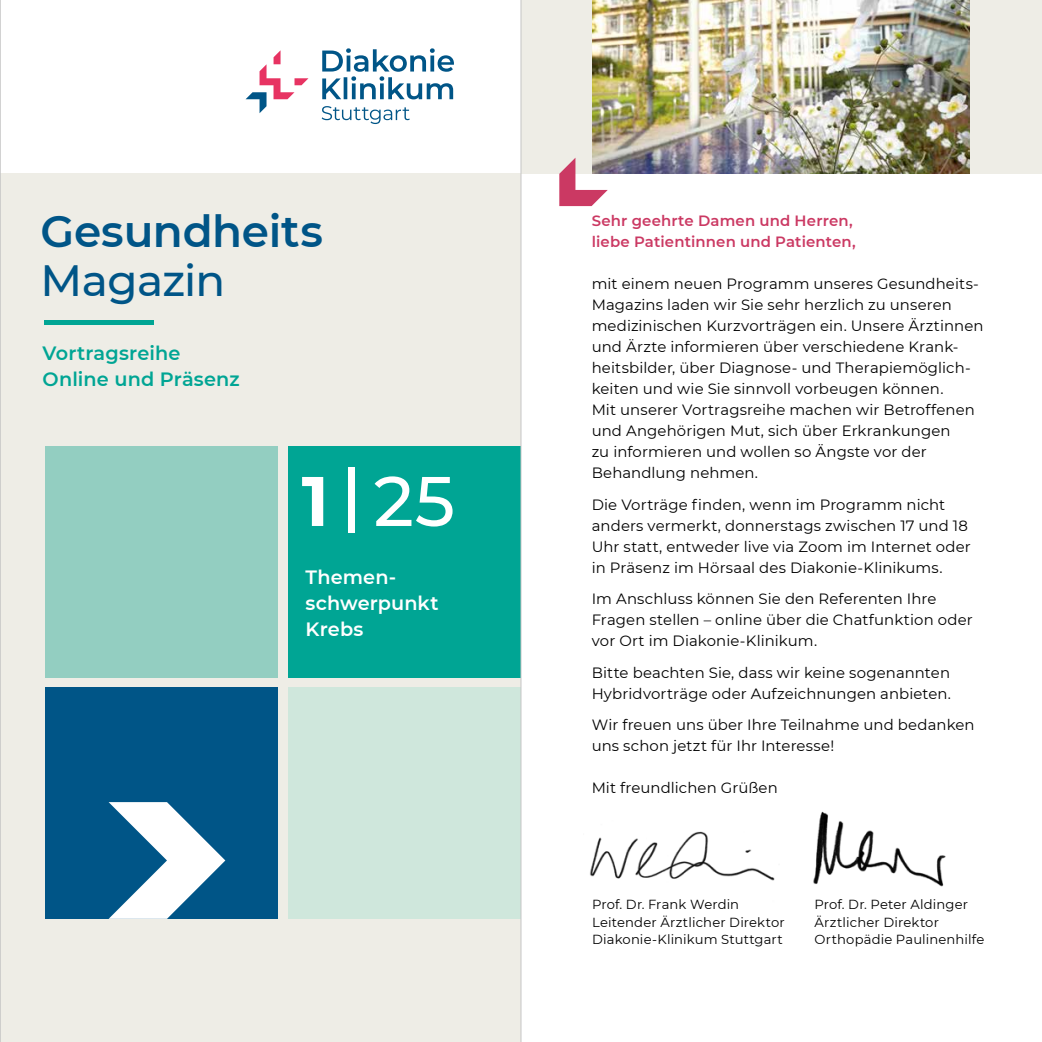
<style>
.page{position:relative;width:1042px;height:1042px;background:#fff}
.page>*{position:absolute;margin:0;border:0;box-sizing:border-box;transform-origin:0 0}
.t1{font:500 70px "Montserrat";color:#fff}
.t2{font:600 43.75px "Montserrat";letter-spacing:-.005em;color:#005587}
.t3{font:500 43.75px "Montserrat";letter-spacing:-.015em;color:#005587}
.t4{font:600 19.25px/26.2px "Montserrat";letter-spacing:.005em;color:#00a594}
.t5{font:600 19.25px/26.2px "Montserrat";letter-spacing:.005em;color:#fff}
.t6{font:14.88px/21px "Montserrat";letter-spacing:.01em;color:#000}
.t7{font:600 14.88px/21px "Montserrat";letter-spacing:.01em;color:#cb3963}
.t8{font:13.12px/17.5px "Montserrat";letter-spacing:.01em;color:#000}
.s1{font-weight:700}
</style>
<div class="page">
<div style="left:0;top:173px;width:521px;height:869px;background:#eeede6"></div>
<div style="left:45px;top:446px;width:232px;height:231px;background:#93cec1"></div>
<div style="left:45px;top:688px;width:232px;height:231px;background:#005587"></div>
<div style="left:288px;top:446px;width:233px;height:231px;background:#00a594"></div>
<div style="left:288px;top:688px;width:233px;height:231px;background:#cfe7dc"></div>
<div style="left:44px;top:320px;width:109px;height:5px;background:#00a594"></div>
<svg style="left:245px;top:50px;width:63px;height:63px"></svg>
<svg style="left:322px;top:48px;width:132px;height:51px"></svg>
<svg style="left:322px;top:106px;width:88px;height:18px"></svg>
<svg style="left:109px;top:802px;width:116px;height:117px"></svg>
<hr style="left:0;top:0;width:1px;height:1042px;background:#c5c5c5">
<img style="left:590px;top:831px;width:185px;height:50px">
<img style="left:813px;top:811px;width:133px;height:76px">
<div style="left:521px;top:0;width:521px;height:173px;background:#eeede6"></div>
<img style="left:593px;top:0;width:377px;height:173px">
<svg style="left:559px;top:158px;width:49px;height:48px"></svg>
<hr style="left:521px;top:0;width:1px;height:1042px;background:#c5c5c5">
<h2 class="t2" style="left:40px;top:200px;width:284px">Gesundheits</h2>
<h2 class="t3" style="left:40px;top:250px;width:186px">Magazin</h2>
<p class="t4" style="left:43px;top:339px;width:198px">Vortragsreihe<br>Online und Präsenz</p>
<h1 class="t1" style="left:302px;top:452px;width:155px"><span class="s1">1</span>| 25</h1>
<p class="t5" style="left:305px;top:563px;width:135px">Themen&shy;schwerpunkt<br>Krebs</p>
<p class="t7" style="left:592px;top:209px;width:266px">Sehr geehrte Damen und Herren, liebe Patientinnen und Patienten,</p>
<p class="t6" style="left:592px;top:273px;width:393px">mit einem neuen Programm unseres Gesundheits-Magazins laden wir Sie sehr herzlich zu unseren medizinischen Kurzvorträgen ein. Unsere Ärztinnen und Ärzte informieren über verschiedene Krank&shy;heitsbilder, über Diagnose- und Therapiemöglich&shy;keiten und wie Sie sinnvoll vorbeugen können.<br>Mit unserer Vortragsreihe machen wir Betroffenen und Angehörigen Mut, sich über Erkrankungen<br>zu informieren und wollen so Ängste vor der Behandlung nehmen.</p>
<p class="t6" style="left:592px;top:493px;width:381px">Die Vorträge finden, wenn im Programm nicht anders vermerkt, donnerstags zwischen 17 und 18<br>Uhr statt, entweder live via Zoom im Internet oder in Präsenz im Hörsaal des Diakonie-Klinikums.</p>
<p class="t6" style="left:592px;top:588px;width:383px">Im Anschluss können Sie den Referenten Ihre<br>Fragen stellen – online über die Chatfunktion oder vor Ort im Diakonie-Klinikum.</p>
<p class="t6" style="left:592px;top:661px;width:361px">Bitte beachten Sie, dass wir keine sogenannten<br>Hybridvorträge oder Aufzeichnungen anbieten.</p>
<p class="t6" style="left:592px;top:714px;width:384px">Wir freuen uns über Ihre Teilnahme und bedanken uns schon jetzt für Ihr Interesse!</p>
<p class="t6" style="left:592px;top:777px;width:188px">Mit freundlichen Grüßen</p>
<p class="t8" style="left:592px;top:895px;width:194px">Prof. Dr. Frank Werdin<br>Leitender Ärztlicher Direktor<br>Diakonie-Klinikum Stuttgart</p>
<p class="t8" style="left:814px;top:895px;width:171px">Prof. Dr. Peter Aldinger<br>Ärztlicher Direktor<br>Orthopädie Paulinenhilfe</p>
</div>
